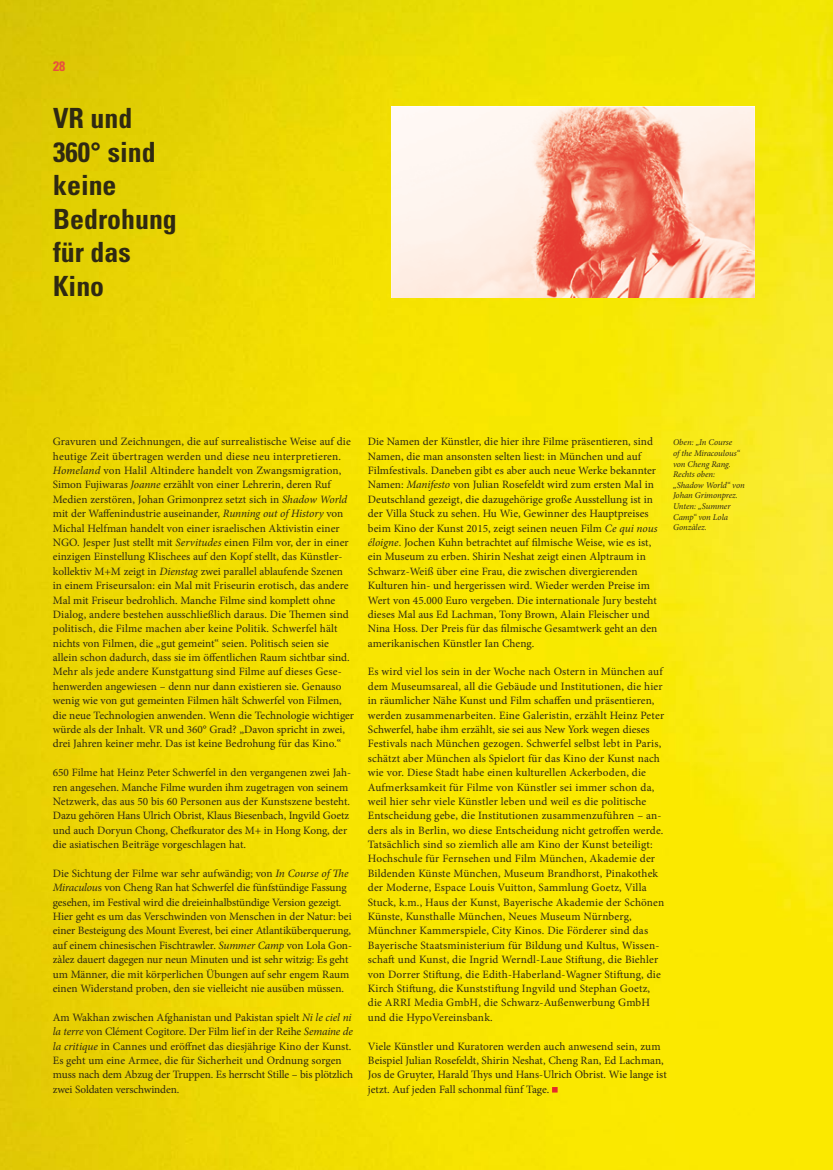
<style>
.page{position:relative;width:833px;height:1170px;background:#fff}
.page>*{position:absolute;margin:0;border:0;box-sizing:border-box;transform-origin:0 0}
.t1{font:700 condensed 27.88px/33.4px "Univers";color:#2f2912}
.t2{font:700 condensed 13.75px "Univers";color:#e94f3e}
.t3{font:11.25px/14.4px "Minion Pro";letter-spacing:.005em;color:#2f2912}
.t4{font:italic 8.75px/10.6px "Minion Pro";letter-spacing:-.005em;color:#2f2912}
.s1{font-style:italic}
</style>
<div class="page">
<img style="left:0;top:0;width:833px;height:1169px">
<svg style="left:552px;top:1086px;width:5px;height:6px"></svg>
<img style="left:391px;top:106px;width:363px;height:192px">
<p class="t2" style="left:53px;top:58px;width:14px">28</p>
<h1 class="t1" style="left:53px;top:102px;width:125px">VR und<br>360° sind keine<br>Bedrohung für das<br>Kino</h1>
<p class="t3" style="left:53px;top:434px;width:303px">Gravuren und Zeichnungen, die auf surrealistische Weise auf die heutige Zeit übertragen werden und diese neu interpretieren.<br><span class="s1">Homeland</span> von Halil Altindere handelt von Zwangsmigration, Simon Fujiwaras <span class="s1">Joanne</span> erzählt von einer Lehrerin, deren Ruf Medien zerstören, Johan Grimonprez setzt sich in <span class="s1">Shadow World </span>mit der Waffenindustrie auseinander, <span class="s1">Running out of History</span> von Michal Helfman handelt von einer israelischen Aktivistin einer NGO. Jesper Just stellt mit <span class="s1">Servitudes</span> einen Film vor, der in einer einzigen Einstellung Klischees auf den Kopf stellt, das Künstler&shy;kollektiv M+M zeigt in <span class="s1">Dienstag</span> zwei parallel ablaufende Szenen in einem Friseursalon: ein Mal mit Friseurin erotisch, das andere Mal mit Friseur bedrohlich. Manche Filme sind komplett ohne Dialog, andere bestehen ausschließlich daraus. Die Themen sind politisch, die Filme machen aber keine Politik. Schwerfel hält nichts von Filmen, die „gut gemeint“ seien. Politisch seien sie allein schon dadurch, dass sie im öffentlichen Raum sichtbar sind.<br>Mehr als jede andere Kunstgattung sind Filme auf dieses Gese&shy;henwerden angewiesen – denn nur dann existieren sie. Genauso wenig wie von gut gemeinten Filmen hält Schwerfel von Filmen, die neue Technologien anwenden. Wenn die Technologie wichtiger würde als der Inhalt. VR und 360° Grad? „Davon spricht in zwei, drei Jahren keiner mehr. Das ist keine Bedrohung für das Kino.“</p>
<p class="t3" style="left:53px;top:765px;width:300px">650 Filme hat Heinz Peter Schwerfel in den vergangenen zwei Jah&shy;ren angesehen. Manche Filme wurden ihm zugetragen von seinem Netzwerk, das aus 50 bis 60 Personen aus der Kunstszene besteht.<br>Dazu gehören Hans Ulrich Obrist, Klaus Biesenbach, Ingvild Goetz und auch Doryun Chong, Chefkurator des M+ in Hong Kong, der die asiatischen Beiträge vorgeschlagen hat.</p>
<p class="t3" style="left:53px;top:866px;width:301px">Die Sichtung der Filme war sehr aufwändig; von <span class="s1">In Course of The Miraculou</span>s von Cheng Ran hat Schwerfel die fünfstündige Fassung gesehen, im Festival wird die dreieinhalbstündige Version gezeigt.<br>Hier geht es um das Verschwinden von Menschen in der Natur: bei einer Besteigung des Mount Everest, bei einer Atlantiküberquerung, auf einem chinesischen Fischtrawler. <span class="s1">Summer Camp</span> von Lola Gon&shy;zàlez dauert dagegen nur neun Minuten und ist sehr witzig: Es geht um Männer, die mit körperlichen Übungen auf sehr engem Raum einen Widerstand proben, den sie vielleicht nie ausüben müssen.</p>
<p class="t3" style="left:53px;top:1009px;width:302px">Am Wakhan zwischen Afghanistan und Pakistan spielt <span class="s1">Ni le ciel ni la terre</span> von Clément Cogitore. Der Film lief in der Reihe <span class="s1">Semaine de la critique</span> in Cannes und eröffnet das diesjährige Kino der Kunst.<br>Es geht um eine Armee, die für Sicherheit und Ordnung sorgen muss nach dem Abzug der Truppen. Es herrscht Stille – bis plötzlich zwei Soldaten verschwinden.</p>
<p class="t3" style="left:368px;top:434px;width:291px">Die Namen der Künstler, die hier ihre Filme präsentieren, sind Namen, die man ansonsten selten liest: in München und auf Filmfestivals. Daneben gibt es aber auch neue Werke bekannter Namen: <span class="s1">Manifesto</span> von Julian Rosefeldt wird zum ersten Mal in Deutschland gezeigt, die dazugehörige große Ausstellung ist in der Villa Stuck zu sehen. Hu Wie, Gewinner des Hauptpreises beim Kino der Kunst 2015, zeigt seinen neuen Film <span class="s1">Ce qui nous éloigne</span>. Jochen Kuhn betrachtet auf filmische Weise, wie es ist, ein Museum zu erben. Shirin Neshat zeigt einen Alptraum in Schwarz-Weiß über eine Frau, die zwischen divergierenden Kulturen hin- und hergerissen wird. Wieder werden Preise im Wert von 45.000 Euro vergeben. Die internationale Jury besteht dieses Mal aus Ed Lachman, Tony Brown, Alain Fleischer und Nina Hoss. Der Preis für das filmische Gesamtwerk geht an den amerikanischen Künstler Ian Cheng.</p>
<p class="t3" style="left:368px;top:664px;width:298px">Es wird viel los sein in der Woche nach Ostern in München auf dem Museumsareal, all die Gebäude und Institutionen, die hier in räumlicher Nähe Kunst und Film schaffen und präsentieren, werden zusammenarbeiten. Eine Galeristin, erzählt Heinz Peter Schwerfel, habe ihm erzählt, sie sei aus New York wegen dieses Festivals nach München gezogen. Schwerfel selbst lebt in Paris, schätzt aber München als Spielort für das Kino der Kunst nach wie vor. Diese Stadt habe einen kulturellen Ackerboden, die Aufmerksamkeit für Filme von Künstler sei immer schon da, weil hier sehr viele Künstler leben und weil es die politische Entscheidung gebe, die Institutionen zusammenzuführen – an&shy;ders als in Berlin, wo diese Entscheidung nicht getroffen werde.<br>Tatsächlich sind so ziemlich alle am Kino der Kunst beteiligt:<br>Hochschule für Fernsehen und Film München, Akademie der Bildenden Künste München, Museum Brandhorst, Pinakothek der Moderne, Espace Louis Vuitton, Sammlung Goetz, Villa Stuck, k.m., Haus der Kunst, Bayerische Akademie der Schönen Künste, Kunsthalle München, Neues Museum Nürnberg, Münchner Kammerspiele, City Kinos. Die Förderer sind das Bayerische Staatsministerium für Bildung und Kultus, Wissen&shy;schaft und Kunst, die Ingrid Werndl-Laue Stiftung, die Biehler von Dorrer Stiftung, die Edith-Haberland-Wagner Stiftung, die Kirch Stiftung, die Kunststiftung Ingvild und Stephan Goetz, die ARRI Media GmbH, die Schwarz-Außenwerbung GmbH und die HypoVereinsbank.</p>
<p class="t3" style="left:368px;top:1038px;width:300px">Viele Künstler und Kuratoren werden auch anwesend sein, zum Beispiel Julian Rosefeldt, Shirin Neshat, Cheng Ran, Ed Lachman, Jos de Gruyter, Harald Thys und Hans-Ulrich Obrist. Wie lange ist jetzt. Auf jeden Fall schonmal fünf Tage.</p>
<p class="t4" style="left:673px;top:437px;width:73px">Oben: „In Course<br>of the Miracoulous“ von Cheng Rang.<br>Rechts oben: „Shadow World“ von<br>Johan Grimonprez.<br>Unten: „Summer<br>Camp“ von Lola<br>Gonzàlez.</p>
</div>
